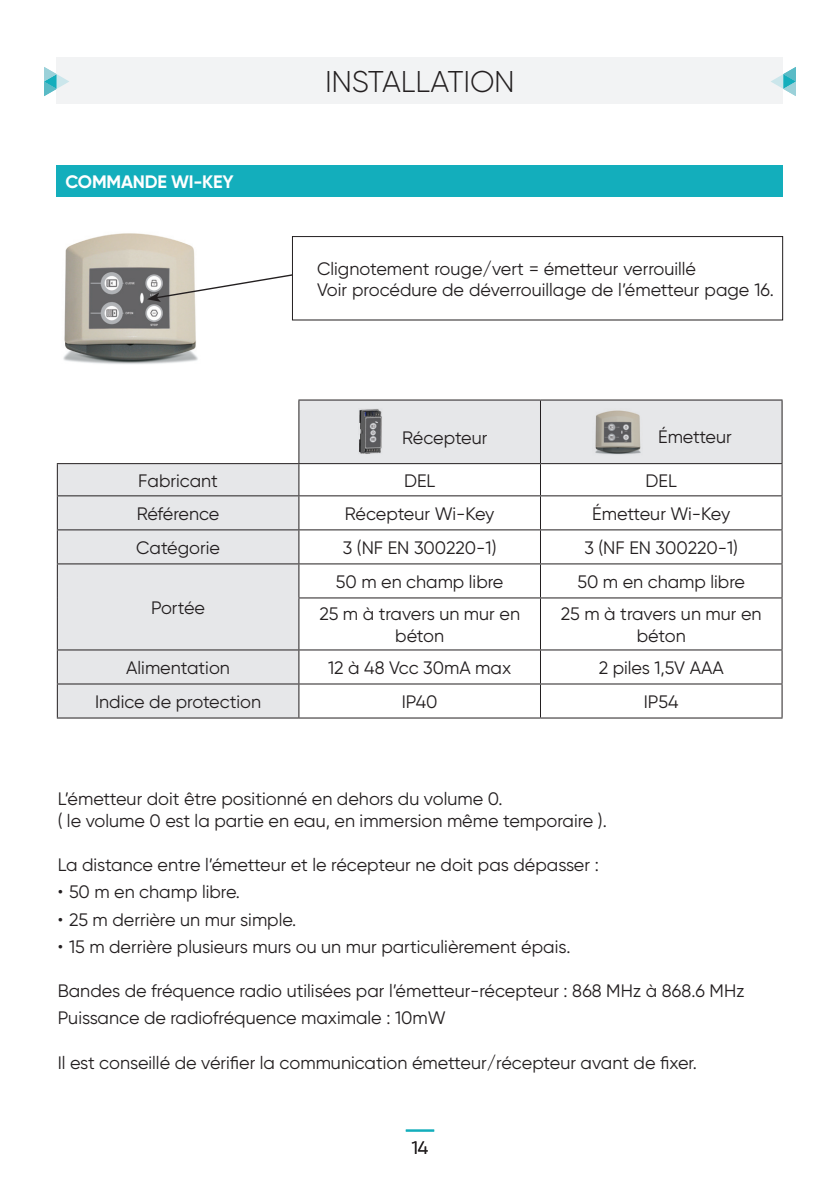
<style>
.page{position:relative;width:840px;height:1191px;background:#fff}
.page>*{position:absolute;margin:0;border:0;box-sizing:border-box;transform-origin:0 0}
.NOM_CHAPITRE{font:300 30px "Gilroy";letter-spacing:-.01em;color:#231f20}
.PAGE_U2{font:18px/21.6px "Gilroy";color:#231f20;text-align:center}
.t1{font:700 18px "Gilroy";letter-spacing:-.01em;color:#fff}
.PAGE_U2-2{font:18px "Gilroy";letter-spacing:-.02em;color:#231f20}
</style>
<div class="page">
<div style="left:57px;top:57px;width:725px;height:46px;background:#f2f3f4"></div>
<svg style="left:44px;top:67px;width:25px;height:29px"></svg>
<svg style="left:771px;top:67px;width:24px;height:29px"></svg>
<hr style="left:405px;top:1129px;width:29px;height:2px;background:#13aebc">
<img style="left:63px;top:233px;width:135px;height:131px">
<svg style="left:147px;top:272px;width:145px;height:30px"></svg>
<div style="left:57px;top:165px;width:725px;height:32px;background:#13aebc"></div>
<div style="left:292px;top:236px;width:490px;height:84px;border:1px solid #231f20"></div>
<svg style="left:58px;top:400px;width:723px;height:317px"></svg>
<hr style="left:298px;top:399px;width:242px;height:1px;background:#231f20">
<hr style="left:298px;top:400px;width:1px;height:63px;background:#231f20">
<hr style="left:540px;top:399px;width:242px;height:1px;background:#231f20">
<hr style="left:539px;top:400px;width:1px;height:63px;background:#231f20">
<hr style="left:781px;top:400px;width:1px;height:63px;background:#231f20">
<hr style="left:57px;top:463px;width:242px;height:1px;background:#231f20">
<hr style="left:57px;top:464px;width:1px;height:31px;background:#231f20">
<hr style="left:299px;top:463px;width:241px;height:1px;background:#231f20">
<hr style="left:298px;top:464px;width:1px;height:31px;background:#231f20">
<hr style="left:540px;top:463px;width:242px;height:1px;background:#231f20">
<hr style="left:539px;top:464px;width:1px;height:31px;background:#231f20">
<hr style="left:781px;top:464px;width:1px;height:31px;background:#231f20">
<hr style="left:57px;top:495px;width:242px;height:1px;background:#231f20">
<hr style="left:57px;top:496px;width:1px;height:33px;background:#231f20">
<hr style="left:299px;top:495px;width:241px;height:1px;background:#231f20">
<hr style="left:298px;top:496px;width:1px;height:33px;background:#231f20">
<hr style="left:540px;top:495px;width:242px;height:1px;background:#231f20">
<hr style="left:539px;top:496px;width:1px;height:33px;background:#231f20">
<hr style="left:781px;top:496px;width:1px;height:33px;background:#231f20">
<hr style="left:57px;top:529px;width:242px;height:1px;background:#231f20">
<hr style="left:57px;top:530px;width:1px;height:33px;background:#231f20">
<hr style="left:299px;top:529px;width:241px;height:1px;background:#231f20">
<hr style="left:298px;top:530px;width:1px;height:33px;background:#231f20">
<hr style="left:540px;top:529px;width:242px;height:1px;background:#231f20">
<hr style="left:539px;top:530px;width:1px;height:33px;background:#231f20">
<hr style="left:781px;top:530px;width:1px;height:33px;background:#231f20">
<hr style="left:57px;top:563px;width:242px;height:1px;background:#231f20">
<hr style="left:57px;top:564px;width:1px;height:34px;background:#231f20">
<hr style="left:57px;top:598px;width:1px;height:51px;background:#231f20">
<hr style="left:299px;top:563px;width:241px;height:1px;background:#231f20">
<hr style="left:298px;top:564px;width:1px;height:33px;background:#231f20">
<hr style="left:540px;top:563px;width:242px;height:1px;background:#231f20">
<hr style="left:539px;top:564px;width:1px;height:33px;background:#231f20">
<hr style="left:781px;top:564px;width:1px;height:33px;background:#231f20">
<hr style="left:298px;top:597px;width:242px;height:1px;background:#231f20">
<hr style="left:298px;top:598px;width:1px;height:51px;background:#231f20">
<hr style="left:540px;top:597px;width:242px;height:1px;background:#231f20">
<hr style="left:539px;top:598px;width:1px;height:51px;background:#231f20">
<hr style="left:781px;top:598px;width:1px;height:51px;background:#231f20">
<hr style="left:57px;top:649px;width:242px;height:1px;background:#231f20">
<hr style="left:57px;top:650px;width:1px;height:33px;background:#231f20">
<hr style="left:299px;top:649px;width:241px;height:1px;background:#231f20">
<hr style="left:298px;top:650px;width:1px;height:33px;background:#231f20">
<hr style="left:540px;top:649px;width:242px;height:1px;background:#231f20">
<hr style="left:539px;top:650px;width:1px;height:33px;background:#231f20">
<hr style="left:781px;top:650px;width:1px;height:33px;background:#231f20">
<hr style="left:57px;top:683px;width:242px;height:1px;background:#231f20">
<hr style="left:57px;top:684px;width:1px;height:33px;background:#231f20">
<hr style="left:299px;top:683px;width:241px;height:1px;background:#231f20">
<hr style="left:298px;top:684px;width:1px;height:33px;background:#231f20">
<hr style="left:540px;top:683px;width:242px;height:1px;background:#231f20">
<hr style="left:539px;top:684px;width:1px;height:33px;background:#231f20">
<hr style="left:781px;top:684px;width:1px;height:33px;background:#231f20">
<hr style="left:57px;top:717px;width:242px;height:1px;background:#231f20">
<hr style="left:299px;top:717px;width:241px;height:1px;background:#231f20">
<hr style="left:540px;top:717px;width:242px;height:1px;background:#231f20">
<div style="left:352px;top:408px;width:36px;height:47px;background:#e6e7e9"></div>
<img style="left:359px;top:409px;width:23px;height:45px">
<div style="left:590px;top:408px;width:54px;height:47px;background:#e5e6e8"></div>
<img style="left:595px;top:410px;width:46px;height:44px">
<p class="t1" style="left:65px;top:171px;width:170px">COMMANDE WI-KEY</p>
<p class="NOM_CHAPITRE" style="left:325px;top:63px;width:191px">INSTALLATION</p>
<p class="PAGE_U2" style="left:317px;top:257px;width:380px">Clignotement rouge/vert = émetteur verrouillé</p>
<p class="PAGE_U2" style="left:317px;top:279px;width:458px">Voir procédure de déverrouillage de l’émetteur page 16.</p>
<p class="PAGE_U2" style="left:402px;top:426px;width:87px">Récepteur</p>
<p class="PAGE_U2" style="left:657px;top:426px;width:75px">Émetteur</p>
<p class="PAGE_U2" style="left:138px;top:469px;width:81px">Fabricant</p>
<p class="PAGE_U2" style="left:404px;top:469px;width:33px">DEL</p>
<p class="PAGE_U2" style="left:645px;top:469px;width:33px">DEL</p>
<p class="PAGE_U2" style="left:137px;top:503px;width:84px">Référence</p>
<p class="PAGE_U2" style="left:345px;top:503px;width:151px">Récepteur Wi-Key</p>
<p class="PAGE_U2-2" style="left:592px;top:503px;width:139px">Émetteur Wi-Key</p>
<p class="PAGE_U2" style="left:136px;top:537px;width:85px">Catégorie</p>
<p class="PAGE_U2" style="left:342px;top:537px;width:155px">3 (NF EN 300220-1)</p>
<p class="PAGE_U2" style="left:584px;top:537px;width:155px">3 (NF EN 300220-1)</p>
<p class="PAGE_U2" style="left:151px;top:597px;width:55px">Portée</p>
<p class="PAGE_U2" style="left:336px;top:571px;width:169px">50 m en champ libre</p>
<p class="PAGE_U2" style="left:577px;top:571px;width:169px">50 m en champ libre</p>
<p class="PAGE_U2" style="left:319px;top:603px;width:202px">25 m à travers un mur en béton</p>
<p class="PAGE_U2" style="left:560px;top:603px;width:202px">25 m à travers un mur en béton</p>
<p class="PAGE_U2" style="left:126px;top:657px;width:105px">Alimentation</p>
<p class="PAGE_U2" style="left:328px;top:657px;width:184px">12 à 48 Vcc 30mA max</p>
<p class="PAGE_U2" style="left:598px;top:657px;width:126px">2 piles 1,5V AAA</p>
<p class="PAGE_U2" style="left:95px;top:691px;width:168px">Indice de protection</p>
<p class="PAGE_U2" style="left:401px;top:691px;width:37px">IP40</p>
<p class="PAGE_U2" style="left:643px;top:691px;width:36px">IP54</p>
<p class="PAGE_U2" style="left:58px;top:788px;width:446px">L’émetteur doit être positionné en dehors du volume 0.</p>
<p class="PAGE_U2" style="left:58px;top:809px;width:550px">( le volume 0 est la partie en eau, en immersion même temporaire ).</p>
<p class="PAGE_U2" style="left:58px;top:853px;width:542px">La distance entre l’émetteur et le récepteur ne doit pas dépasser :</p>
<p class="PAGE_U2" style="left:58px;top:881px;width:184px">• 50 m en champ libre.</p>
<p class="PAGE_U2" style="left:58px;top:908px;width:240px">• 25 m derrière un mur simple.</p>
<p class="PAGE_U2" style="left:58px;top:935px;width:514px">• 15 m derrière plusieurs murs ou un mur particulièrement épais.</p>
<p class="PAGE_U2" style="left:58px;top:979px;width:688px">Bandes de fréquence radio utilisées par l’émetteur-récepteur : 868 MHz à 868.6 MHz</p>
<p class="PAGE_U2" style="left:58px;top:1007px;width:389px">Puissance de radiofréquence maximale : 10mW</p>
<p class="PAGE_U2" style="left:58px;top:1051px;width:640px">Il est conseillé de vérifier la communication émetteur/récepteur avant de fixer.</p>
<p class="PAGE_U2" style="left:411px;top:1137px;width:18px">14</p>
</div>
